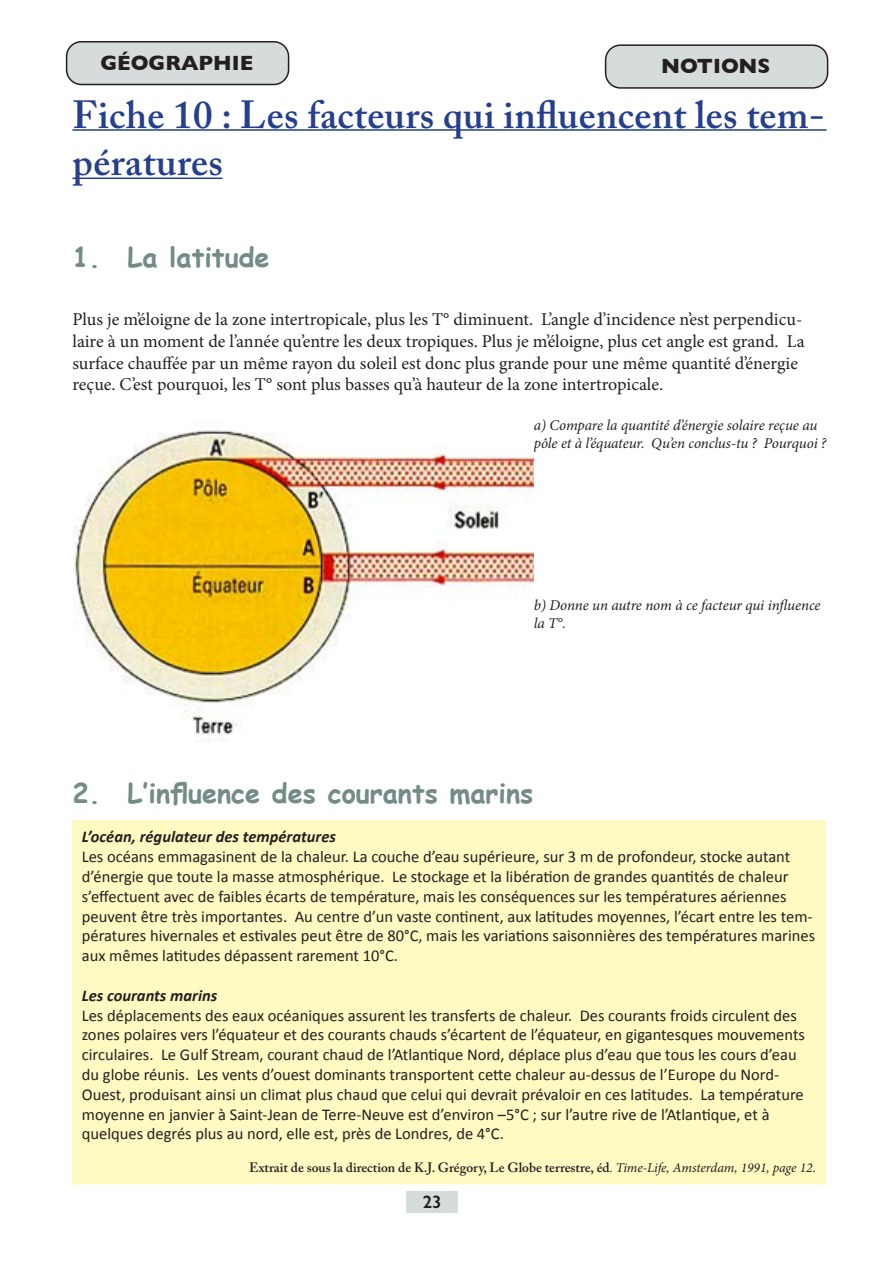
<style>
.page{position:relative;width:893px;height:1263px;background:#fff}
.page>*{position:absolute;margin:0;border:0;box-sizing:border-box;transform-origin:0 0}
.Titre-Fiche{font:600 39px/46.8px "Adobe Caslon Pro";letter-spacing:.01em;color:#253f8e}
.t1{font:700 27px "Comic Sans MS";color:#758b88}
.t2{font:700 21px "Gill Sans";color:#231f20}
.t3{font:18px/21.6px "Minion Pro";color:#231f20}
.t4{font:600 18px "Gill Sans";color:#231f20}
.Document{font:16.5px/19.8px "Calibri";color:#231f20}
.Document-2{font:italic 700 16.5px "Calibri";color:#231f20}
.t5{font:italic 15px/18px "Minion Pro";letter-spacing:-.01em;color:#231f20}
.Légende{font:600 13.5px "Adobe Caslon Pro";color:#231f20}
.s1{font-family:"Minion Pro";font-weight:400;font-style:italic}
</style>
<div class="page">
<div style="left:67px;top:42px;width:222px;height:42px;background:#d6dcdb;border-radius:15px"></div>
<div style="left:66px;top:41px;width:223px;height:44px;border:2px solid #231f20;border-radius:15px"></div>
<div style="left:606px;top:45px;width:222px;height:43px;background:#d6dcdb;border-radius:15px"></div>
<div style="left:605px;top:44px;width:223px;height:45px;border:2px solid #231f20;border-radius:15px"></div>
<div style="left:406px;top:1191px;width:52px;height:21px;background:#d6dcdb"></div>
<hr style="left:72px;top:129px;width:754px;height:2px;background:#253f8e">
<hr style="left:72px;top:178px;width:150px;height:1px;background:#253f8e">
<img style="left:73px;top:430px;width:461px;height:311px">
<div style="left:73px;top:821px;width:752px;height:362px;background:#fffac1"></div>
<div style="left:72px;top:820px;width:754px;height:364px;border:2px solid #fffac1"></div>
<p class="t2" style="left:100px;top:46px;width:154px">GÉOGRAPHIE</p>
<p class="t2" style="left:661px;top:49px;width:111px">NOTIONS</p>
<p class="Titre-Fiche" style="left:72px;top:91px;width:754px">Fiche 10 : Les facteurs qui influencent les tem&shy;pératures</p>
<p class="t1" style="left:72px;top:237px;width:199px">1. La latitude</p>
<p class="t3" style="left:72px;top:309px;width:734px">Plus je m’éloigne de la zone intertropicale, plus les T° diminuent. L’angle d’incidence n’est perpendicu&shy;laire à un moment de l’année qu’entre les deux tropiques. Plus je m’éloigne, plus cet angle est grand. La surface chauffée par un même rayon du soleil est donc plus grande pour une même quantité d’énergie reçue. C’est pourquoi, les T° sont plus basses qu’à hauteur de la zone intertropicale.</p>
<p class="t5" style="left:534px;top:416px;width:294px">a) Compare la quantité d’énergie solaire reçue au pôle et à l’équateur. Qu’en conclus-tu ? Pourquoi ?</p>
<p class="t5" style="left:534px;top:596px;width:288px">b) Donne un autre nom à ce facteur qui influence la T°.</p>
<p class="t1" style="left:72px;top:773px;width:462px">2. L’influence des courants marins</p>
<p class="Document-2" style="left:82px;top:825px;width:256px">L’océan, régulateur des températures</p>
<p class="Document" style="left:82px;top:846px;width:735px">Les océans emmagasinent de la chaleur. La couche d’eau supérieure, sur 3 m de profondeur, stocke autant d’énergie que toute la masse atmosphérique. Le stockage et la libération de grandes quantités de chaleur s’effectuent avec de faibles écarts de température, mais les conséquences sur les températures aériennes peuvent être très importantes. Au centre d’un vaste continent, aux latitudes moyennes, l’écart entre les tem&shy;pératures hivernales et estivales peut être de 80°C, mais les variations saisonnières des températures marines aux mêmes latitudes dépassent rarement 10°C.</p>
<p class="Document-2" style="left:82px;top:984px;width:137px">Les courants marins</p>
<p class="Document" style="left:82px;top:1005px;width:725px">Les déplacements des eaux océaniques assurent les transferts de chaleur. Des courants froids circulent des zones polaires vers l’équateur et des courants chauds s’écartent de l’équateur, en gigantesques mouvements circulaires. Le Gulf Stream, courant chaud de l’Atlantique Nord, déplace plus d’eau que tous les cours d’eau du globe réunis. Les vents d’ouest dominants transportent cette chaleur au-dessus de l’Europe du Nord-Ouest, produisant ainsi un climat plus chaud que celui qui devrait prévaloir en ces latitudes. La température moyenne en janvier à Saint-Jean de Terre-Neuve est d’environ –5°C ; sur l’autre rive de l’Atlantique, et à quelques degrés plus au nord, elle est, près de Londres, de 4°C.</p>
<p class="Légende" style="left:249px;top:1159px;width:568px">Extrait de sous la direction de K.J. Grégory, Le Globe terrestre, éd<span class="s1">. Time-Life, Amsterdam, 1991, page 12.</span></p>
<p class="t4" style="left:423px;top:1191px;width:21px">23</p>
</div>
